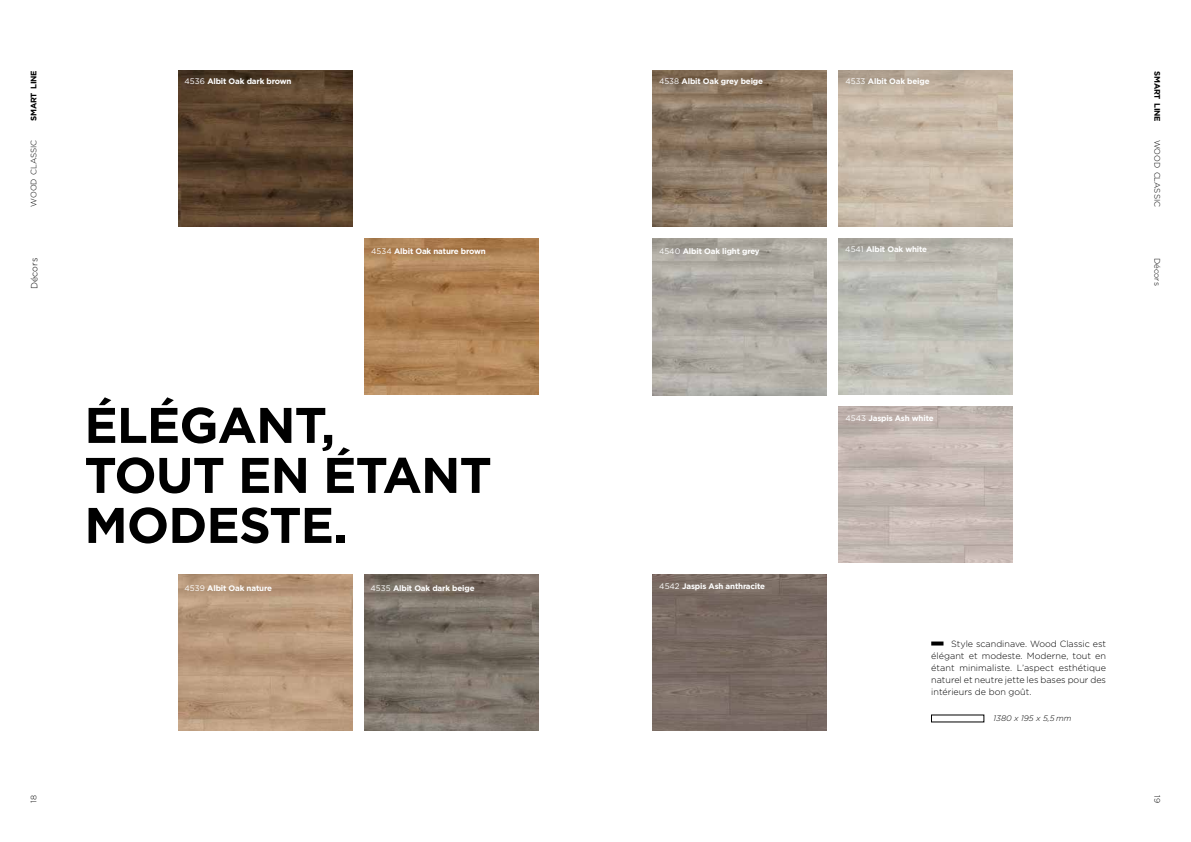
<style>
.page{position:relative;width:1191px;height:842px;background:#fff}
.page>*{position:absolute;margin:0;border:0;box-sizing:border-box;transform-origin:0 0}
.t1{font:700 50px/50px "Gotham";letter-spacing:-.02em;color:#000}
.t2{font:300 9px/12px "Gotham";color:#000;text-align:justify}
.t3{font:700 8px "Gotham";letter-spacing:-.02em;color:#fff}
.t4{font:300 8px "Gotham";letter-spacing:-.005em;color:#000}
.t5{font:700 8px "Gotham";letter-spacing:-.02em;color:#000}
.t6{font:italic 300 8px "Gotham";color:#000}
.s1{font-weight:400}
</style>
<div class="page">
<svg style="left:931px;top:641px;width:12px;height:4px"></svg>
<img style="left:178px;top:71px;width:175px;height:156px">
<img style="left:178px;top:575px;width:175px;height:156px">
<img style="left:364px;top:239px;width:174px;height:156px">
<img style="left:364px;top:575px;width:175px;height:156px">
<svg style="left:838px;top:71px;width:175px;height:156px;background:#c6b7a6"></svg>
<svg style="left:838px;top:239px;width:175px;height:156px;background:#bebeb5"></svg>
<img style="left:652px;top:575px;width:175px;height:156px">
<img style="left:652px;top:239px;width:175px;height:156px">
<img style="left:652px;top:71px;width:175px;height:156px">
<svg style="left:838px;top:407px;width:175px;height:156px;background:#c4b7b2"></svg>
<p class="t5" style="left:28px;top:121px;width:52px;rotate:-90deg">SMART LINE</p>
<p class="t4" style="left:29px;top:207px;width:69px;rotate:-90deg">WOOD CLASSIC</p>
<p class="t3" style="left:185px;top:76px;width:108px"><span class="s1">4536</span> Albit Oak dark brown</p>
<p class="t3" style="left:659px;top:76px;width:106px"><span class="s1">4538</span> Albit Oak grey beige</p>
<p class="t3" style="left:845px;top:76px;width:86px"><span class="s1">4533</span> Albit Oak beige</p>
<p class="t5" style="left:1162px;top:71px;width:52px;rotate:90deg">SMART LINE</p>
<p class="t4" style="left:1162px;top:140px;width:69px;rotate:90deg">WOOD CLASSIC</p>
<p class="t3" style="left:371px;top:246px;width:116px"><span class="s1">4534</span> Albit Oak nature brown</p>
<p class="t3" style="left:659px;top:246px;width:102px"><span class="s1">4540</span> Albit Oak light grey</p>
<p class="t3" style="left:845px;top:244px;width:83px"><span class="s1">4541</span> Albit Oak white</p>
<p class="t2" style="left:28px;top:289px;width:33px;rotate:-90deg">Décors</p>
<p class="t4" style="left:1162px;top:258px;width:29px;rotate:90deg">Décors</p>
<h1 class="t1" style="left:84px;top:400px;width:409px">ÉLÉGANT,<br>TOUT EN ÉTANT<br>MODESTE.</h1>
<p class="t3" style="left:845px;top:413px;width:90px"><span class="s1">4543</span> Jaspis Ash white</p>
<p class="t3" style="left:185px;top:583px;width:89px"><span class="s1">4539</span> Albit Oak nature</p>
<p class="t3" style="left:370px;top:582px;width:105px"><span class="s1">4535</span> Albit Oak dark beige</p>
<p class="t3" style="left:659px;top:581px;width:107px"><span class="s1">4542</span> Jaspis Ash anthracite</p>
<p class="t2" style="left:931px;top:637px;width:176px;text-indent:20px">Style scandinave. Wood Classic est élégant et modeste. Moderne, tout en étant minimaliste. L’aspect esthétique naturel et neutre jette les bases pour des intérieurs de bon goût.</p>
<p class="t6" style="left:993px;top:713px;width:79px">1380 x 195 x 5,5 mm</p>
<p class="t4" style="left:29px;top:803px;width:9px;rotate:-90deg">18</p>
<p class="t4" style="left:1162px;top:795px;width:9px;rotate:90deg">19</p>
</div>
